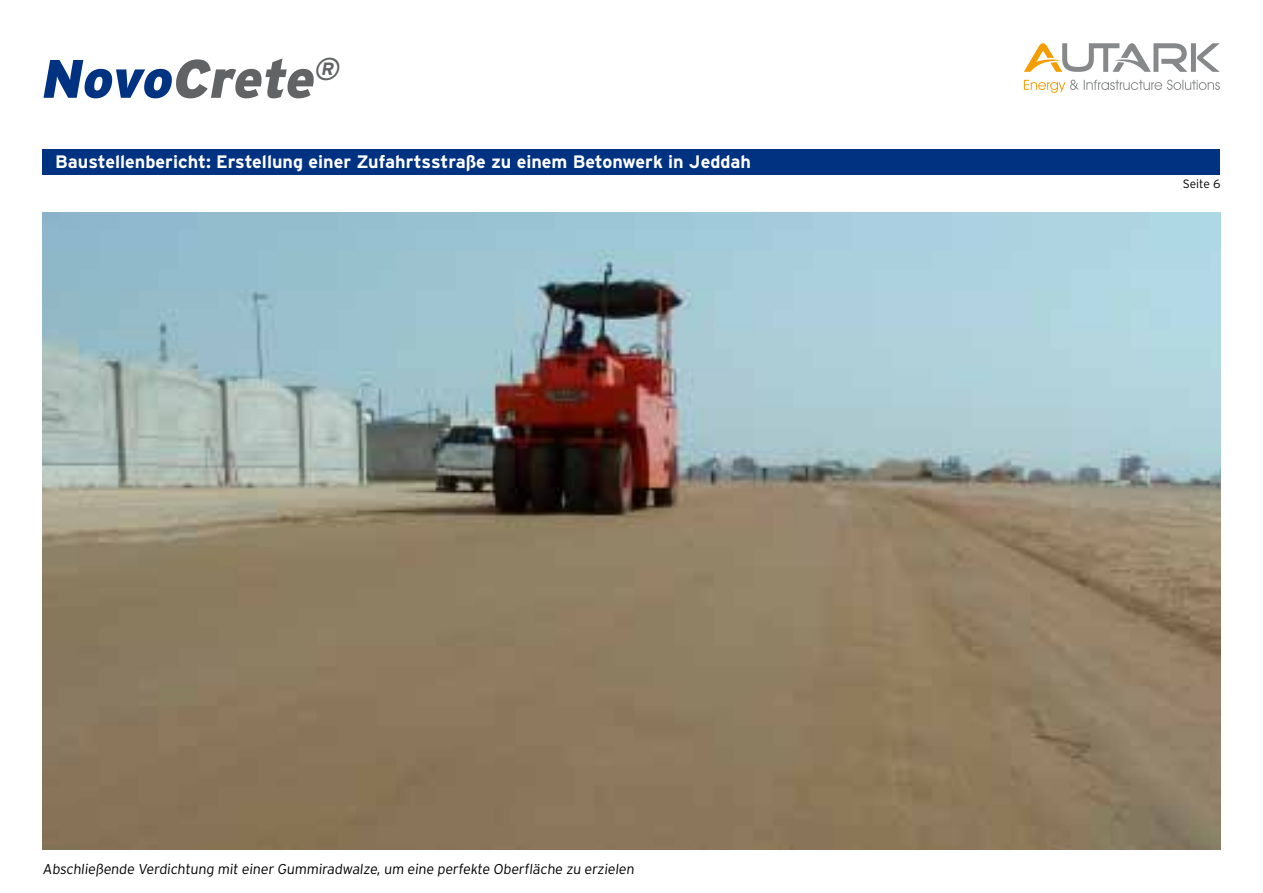
<style>
.page{position:relative;width:1263px;height:893px;background:#fff}
.page>*{position:absolute;margin:0;border:0;box-sizing:border-box;transform-origin:0 0}
.t1{font:italic 900 54px "Interstate";color:#626364}
.t2{font:700 18px "Interstate";color:#fff}
.t3{font:300 14.25px "Interstate";color:#000}
.t4{font:300 12px "Interstate";letter-spacing:-.005em;color:#000}
.s1{color:#003282}
</style>
<div class="page">
<svg style="left:1024px;top:80px;width:196px;height:13px"></svg>
<svg style="left:1024px;top:43px;width:196px;height:29px"></svg>
<div style="left:43px;top:149px;width:1177px;height:25px;background:#003282"></div>
<img style="left:43px;top:213px;width:1177px;height:637px">
<h1 class="t1" style="left:40px;top:48px;width:307px"><span class="s1">Novo</span>Crete<sup>®</sup></h1>
<p class="t2" style="left:55px;top:151px;width:697px">Baustellenbericht: Erstellung einer Zufahrtsstraße zu einem Betonwerk in Jeddah</p>
<p class="t3" style="left:43px;top:861px;width:595px">Abschließende Verdichtung mit einer Gummiradwalze, um eine perfekte Oberfläche zu erzielen</p>
<p class="t4" style="left:1183px;top:177px;width:39px">Seite 6</p>
</div>
